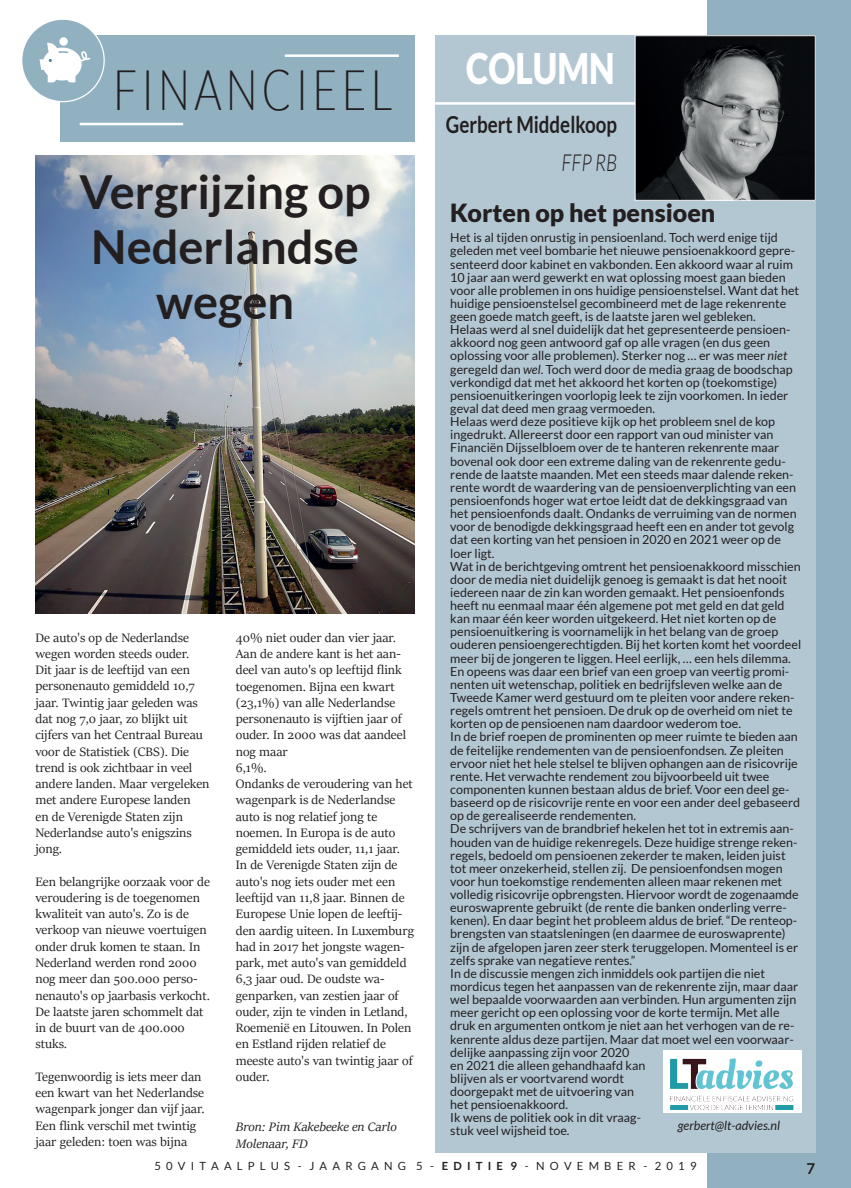
<style>
.page{position:relative;width:851px;height:1188px;background:#fff}
.page>*{position:absolute;margin:0;border:0;box-sizing:border-box;transform-origin:0 0}
.t1{font:300 56.25px "Lato";letter-spacing:.1em;color:#231f20;scale:.75 1}
.t2{font:700 46.88px/55px "Lato";color:#231f20;text-align:center}
.t3{font:900 42.25px "Lato";color:#fff;scale:.8 1}
.t4{font:900 25px "Lato";color:#231f20}
.t5{font:700 23.5px "Lato";color:#231f20;scale:.8 1}
.t6{font:italic 300 23.5px "Lato";color:#231f20;scale:.8 1}
.t7{font:700 15px "Lato";color:#231f20}
.t8{font:13.75px/16.2px "Sitka Display";color:#231f20}
.t9{font:italic 13.75px/17.5px "Sitka Display";color:#231f20}
.t10{font:12.5px/13.1px "Lato";color:#231f20}
.t11{font:italic 12.5px "Lato";color:#231f20}
.t12{font:11.25px "Lato";color:#231f20}
.s1{font-style:italic}
.s2{font-weight:700}
</style>
<div class="page">
<div style="left:707px;top:0;width:143px;height:1187px;background:#92b1c0"></div>
<div style="left:435px;top:35px;width:380px;height:1117px;background:#b3c7d3"></div>
<hr style="left:435px;top:102px;width:200px;height:3px;background:#fff">
<img style="left:636px;top:37px;width:177px;height:161px">
<div style="left:634px;top:35px;width:181px;height:165px;border:1px solid #fff"></div>
<div style="left:662px;top:1049px;width:139px;height:62px;background:#fff"></div>
<img style="left:670px;top:1058px;width:123px;height:51px">
<img style="left:35px;top:155px;width:380px;height:458px">
<div style="left:60px;top:35px;width:355px;height:107px;background:#92b1c0"></div>
<hr style="left:80px;top:123px;width:103px;height:2px;background:#fff">
<hr style="left:285px;top:54px;width:114px;height:3px;background:#fff">
<div style="left:22px;top:19px;width:82px;height:83px;background:#92b1c0;border-radius:50%"></div>
<div style="left:59px;top:37px;width:9px;height:9px;background:#fff;border-radius:50%"></div>
<svg style="left:40px;top:43px;width:50px;height:40px"></svg>
<h1 class="t1" style="left:113px;top:59px;width:374px">FINANCIEEL</h1>
<h2 class="t2" style="left:79px;top:163px;width:293px">Vergrijzing op<br>Nederlandse wegen</h2>
<p class="t8" style="left:35px;top:628px;width:175px">De auto's op de Nederlandse wegen worden steeds ouder.<br>Dit jaar is de leeftijd van een personenauto gemiddeld 10,7 jaar. Twintig jaar geleden was dat nog 7,0 jaar, zo blijkt uit cijfers van het Centraal Bureau voor de Statistiek (CBS). Die trend is ook zichtbaar in veel andere landen. Maar vergeleken met andere Europese landen<br>en de Verenigde Staten zijn<br>Nederlandse auto's enigszins jong.</p>
<p class="t8" style="left:35px;top:872px;width:176px">Een belangrijke oorzaak voor de veroudering is de toegenomen kwaliteit van auto's. Zo is de verkoop van nieuwe voertuigen onder druk komen te staan. In<br>Nederland werden rond 2000 nog meer dan 500.000 perso&shy;nenauto's op jaarbasis verkocht.<br>De laatste jaren schommelt dat in de buurt van de 400.000 stuks.</p>
<p class="t8" style="left:35px;top:1067px;width:171px">Tegenwoordig is iets meer dan een kwart van het Nederlandse wagenpark jonger dan vijf jaar.<br>Een flink verschil met twintig jaar geleden: toen was bijna</p>
<p class="t8" style="left:236px;top:628px;width:180px">40% niet ouder dan vier jaar.<br>Aan de andere kant is het aan&shy;deel van auto's op leeftijd flink toegenomen. Bijna een kwart (23,1%) van alle Nederlandse personenauto is vijftien jaar of ouder. In 2000 was dat aandeel nog maar<br>6,1%.<br>Ondanks de veroudering van het wagenpark is de Nederlandse auto is nog relatief jong te noemen. In Europa is de auto gemiddeld iets ouder, 11,1 jaar.<br>In de Verenigde Staten zijn de auto's nog iets ouder met een leeftijd van 11,8 jaar. Binnen de<br>Europese Unie lopen de leeftij&shy;den aardig uiteen. In Luxemburg had in 2017 het jongste wagen&shy;park, met auto's van gemiddeld<br>6,3 jaar oud. De oudste wa&shy;genparken, van zestien jaar of ouder, zijn te vinden in Letland,<br>Roemenië en Litouwen. In Polen en Estland rijden relatief de meeste auto's van twintig jaar of ouder.</p>
<p class="t9" style="left:236px;top:1116px;width:162px">Bron: Pim Kakebeeke en Carlo<br>Molenaar, FD</p>
<h3 class="t3" style="left:466px;top:44px;width:187px">COLUMN</h3>
<h3 class="t5" style="left:446px;top:111px;width:215px">Gerbert Middelkoop</h3>
<h3 class="t6" style="left:561px;top:149px;width:71px">FFP RB</h3>
<h3 class="t4" style="left:450px;top:198px;width:266px">Korten op het pensioen</h3>
<p class="t10" style="left:450px;top:231px;width:352px">Het is al tijden onrustig in pensioenland. Toch werd enige tijd geleden met veel bombarie het nieuwe pensioenakkoord gepre&shy;senteerd door kabinet en vakbonden. Een akkoord waar al ruim 10 jaar aan werd gewerkt en wat oplossing moest gaan bieden voor alle problemen in ons huidige pensioenstelsel. Want dat het huidige pensioenstelsel gecombineerd met de lage rekenrente geen goede match geeft, is de laatste jaren wel gebleken.<br>Helaas werd al snel duidelijk dat het gepresenteerde pensioen&shy;akkoord nog geen antwoord gaf op alle vragen (en dus geen oplossing voor alle problemen). Sterker nog … er was meer <span class="s1">niet </span>geregeld dan <span class="s1">wel</span>. Toch werd door de media graag de boodschap verkondigd dat met het akkoord het korten op (toekomstige) pensioenuitkeringen voorlopig leek te zijn voorkomen. In ieder geval dat deed men graag vermoeden.<br>Helaas werd deze positieve kijk op het probleem snel de kop ingedrukt. Allereerst door een rapport van oud minister van Financiën Dijsselbloem over de te hanteren rekenrente maar bovenal ook door een extreme daling van de rekenrente gedu&shy;rende de laatste maanden. Met een steeds maar dalende reken&shy;rente wordt de waardering van de pensioenverplichting van een pensioenfonds hoger wat ertoe leidt dat de dekkingsgraad van het pensioenfonds daalt. Ondanks de verruiming van de normen voor de benodigde dekkingsgraad heeft een en ander tot gevolg dat een korting van het pensioen in 2020 en 2021 weer op de loer ligt.<br>Wat in de berichtgeving omtrent het pensioenakkoord misschien door de media niet duidelijk genoeg is gemaakt is dat het nooit iedereen naar de zin kan worden gemaakt. Het pensioenfonds heeft nu eenmaal maar één algemene pot met geld en dat geld kan maar één keer worden uitgekeerd. Het niet korten op de pensioenuitkering is voornamelijk in het belang van de groep ouderen pensioengerechtigden. Bij het korten komt het voordeel meer bij de jongeren te liggen. Heel eerlijk, … een hels dilemma.<br>En opeens was daar een brief van een groep van veertig promi&shy;nenten uit wetenschap, politiek en bedrijfsleven welke aan de Tweede Kamer werd gestuurd om te pleiten voor andere reken&shy;regels omtrent het pensioen. De druk op de overheid om niet te korten op de pensioenen nam daardoor wederom toe.<br>In de brief roepen de prominenten op meer ruimte te bieden aan de feitelijke rendementen van de pensioenfondsen. Ze pleiten ervoor niet het hele stelsel te blijven ophangen aan de risicovrije rente. Het verwachte rendement zou bijvoorbeeld uit twee componenten kunnen bestaan aldus de brief. Voor een deel ge&shy;baseerd op de risicovrije rente en voor een ander deel gebaseerd op de gerealiseerde rendementen.<br>De schrijvers van de brandbrief hekelen het tot in extremis aan&shy;houden van de huidige rekenregels. Deze huidige strenge reken&shy;regels, bedoeld om pensioenen zekerder te maken, leiden juist tot meer onzekerheid, stellen zij. De pensioenfondsen mogen voor hun toekomstige rendementen alleen maar rekenen met volledig risicovrije opbrengsten. Hiervoor wordt de zogenaamde euroswaprente gebruikt (de rente die banken onderling verre&shy;kenen). En daar begint het probleem aldus de brief. “De renteop&shy;brengsten van staatsleningen (en daarmee de euroswaprente) zijn de afgelopen jaren zeer sterk teruggelopen. Momenteel is er zelfs sprake van negatieve rentes.”<br>In de discussie mengen zich inmiddels ook partijen die niet mordicus tegen het aanpassen van de rekenrente zijn, maar daar wel bepaalde voorwaarden aan verbinden. Hun argumenten zijn meer gericht op een oplossing voor de korte termijn. Met alle druk en argumenten ontkom je niet aan het verhogen van de re&shy;kenrente aldus deze partijen. Maar dat moet wel een voorwaar&shy;delijke aanpassing zijn voor 2020<br>en 2021 die alleen gehandhaafd kan<br>blijven als er voortvarend wordt<br>doorgepakt met de uitvoering van<br>het pensioenakkoord.<br>Ik wens de politiek ook in dit vraag-<br>stuk veel wijsheid toe.</p>
<p class="t11" style="left:677px;top:1117px;width:104px">gerbert@lt-advies.nl</p>
<p class="t12" style="left:154px;top:1159px;width:543px">5 0 V I T A A L P L U S - J A A R G A N G 5 - <span class="s2">E D I T I E 9</span> - N O V E M B E R - 2 0 1 9</p>
<p class="t7" style="left:806px;top:1159px;width:10px">7</p>
</div>
